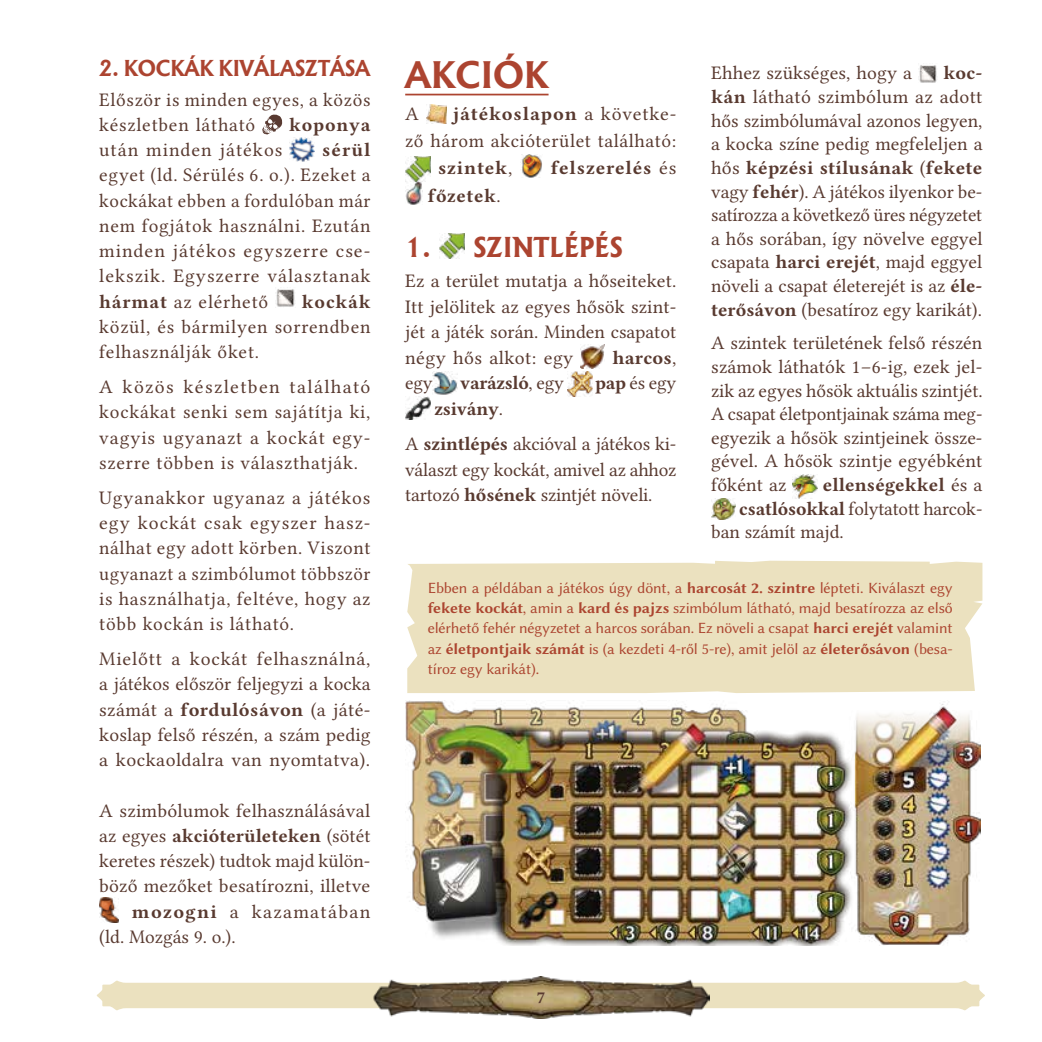
<style>
.page{position:relative;width:1042px;height:1042px;background:#fff}
.page>*{position:absolute;margin:0;border:0;box-sizing:border-box;transform-origin:0 0}
.t1{font:700 35px "Albertus";color:#ac4430}
.t2{font:700 26.25px "Albertus";color:#ac4430}
.t3{font:700 21px "Albertus";letter-spacing:-.015em;color:#ac4430}
.t4{font:19.25px/25.2px "Libertinus Serif";letter-spacing:.015em;color:#593a30;text-align:justify}
.t5{font:19.25px/35.4px "Libertinus Serif";letter-spacing:-.01em;color:#593a30}
.t6{font:700 19.25px "Libertinus Serif";letter-spacing:.03em;color:#593a30}
.t7{font:19.25px/25.2px "Libertinus Serif";letter-spacing:.04em;color:#593a30}
.t8{font:19.25px/25.2px "Libertinus Serif";letter-spacing:.035em;color:#593a30}
.t9{font:700 19.25px "Libertinus Serif";color:#593a30}
.t10{font:19.25px "Libertinus Serif";letter-spacing:.07em;color:#593a30}
.t11{font:19.25px "Libertinus Serif";letter-spacing:.05em;color:#593a30}
.t12{font:700 19.25px "Libertinus Serif";letter-spacing:.005em;color:#593a30}
.t13{font:700 19.25px "Libertinus Serif";letter-spacing:-.015em;color:#593a30}
.t14{font:700 17.5px "Libertinus Serif";color:#593a30}
.t15{font:15.75px/20.1px "Libertinus Sans";letter-spacing:-.01em;color:#ac4530;text-align:justify}
.s1{font-weight:700}
.s2{font-weight:400}
</style>
<div class="page">
<svg style="left:97px;top:980px;width:888px;height:30px"></svg>
<img style="left:372px;top:977px;width:337px;height:41px">
<img style="left:918px;top:65px;width:19px;height:18px">
<img style="left:792px;top:474px;width:25px;height:24px">
<img style="left:711px;top:499px;width:25px;height:21px">
<div style="left:407px;top:561px;width:575px;height:132px;background:#ebe1bf"></div>
<img style="left:405px;top:700px;width:576px;height:246px">
<svg style="left:262px;top:114px;width:21px;height:20px"></svg>
<img style="left:290px;top:137px;width:25px;height:24px">
<img style="left:275px;top:289px;width:20px;height:18px">
<img style="left:99px;top:898px;width:20px;height:25px">
<hr style="left:405px;top:94px;width:143px;height:1px;background:#ac4430">
<img style="left:426px;top:104px;width:20px;height:19px">
<img style="left:405px;top:156px;width:25px;height:25px">
<img style="left:520px;top:155px;width:22px;height:23px">
<img style="left:405px;top:182px;width:17px;height:22px">
<img style="left:439px;top:234px;width:25px;height:24px">
<img style="left:580px;top:344px;width:25px;height:25px">
<img style="left:433px;top:371px;width:24px;height:23px">
<img style="left:567px;top:371px;width:25px;height:25px">
<img style="left:405px;top:396px;width:25px;height:24px">
<p class="t3" style="left:99px;top:55px;width:273px">2. KOCKÁK KIVÁLASZTÁSA</p>
<p class="t8" style="left:99px;top:87px;width:273px">Először is minden egyes, a közös készletben látható</p>
<p class="t6" style="left:289px;top:111px;width:83px">koponya</p>
<p class="t11" style="left:99px;top:138px;width:185px">után minden játékos</p>
<p class="t6" style="left:322px;top:137px;width:50px">sérül</p>
<p class="t4" style="left:99px;top:162px;width:273px">egyet (ld. Sérülés 6. o.). Ezeket a kockákat ebben a fordulóban már nem fogjátok használni. Ezután minden játékos egyszerre cse&shy;lekszik. Egyszerre választanak <span class="s1">hármat</span> az elérhető</p>
<p class="t6" style="left:302px;top:288px;width:70px">kockák</p>
<p class="t7" style="left:99px;top:314px;width:273px">közül, és bármilyen sorrendben felhasználják őket.</p>
<p class="t4" style="left:99px;top:374px;width:273px">A közös készletben található kockákat senki sem sajátítja ki, vagyis ugyanazt a kockát egy&shy;szerre többen is választhatják.</p>
<p class="t4" style="left:99px;top:485px;width:273px">Ugyanakkor ugyanaz a játékos egy kockát csak egyszer hasz&shy;nálhat egy adott körben. Viszont ugyanazt a szimbólumot többször is használhatja, feltéve, hogy az több kockán is látható.</p>
<p class="t4" style="left:99px;top:646px;width:273px">Mielőtt a kockát felhasználná, a játékos először feljegyzi a kocka számát a <span class="s1">fordulósávon</span> (a játé&shy;koslap felső részén, a szám pedig a kockaoldalra van nyomtatva).</p>
<p class="t4" style="left:99px;top:797px;width:273px">A szimbólumok felhasználásával</p>
<p class="t9" style="left:99px;top:822px;width:273px"><span class="s2">az egyes</span> akcióterületeken <span class="s2">(sötét</span></p>
<p class="t4" style="left:99px;top:848px;width:273px">keretes részek) tudtok majd külön-</p>
<p class="t4" style="left:99px;top:873px;width:272px">böző mezőket besatírozni, illetve</p>
<p class="t10" style="left:132px;top:899px;width:240px"><span class="s1">mozogni</span> a kazamatában</p>
<p class="t4" style="left:99px;top:923px;width:138px">(ld. Mozgás 9. o.).</p>
<h1 class="t1" style="left:405px;top:53px;width:145px">AKCIÓK</h1>
<p class="t4" style="left:405px;top:101px;width:15px">A</p>
<p class="t6" style="left:453px;top:100px;width:225px">játékoslapon <span class="s2">a követke-</span></p>
<p class="t4" style="left:405px;top:128px;width:273px">ző három akcióterület található:</p>
<p class="t6" style="left:438px;top:155px;width:76px">szintek<span class="s2">,</span></p>
<p class="t6" style="left:551px;top:155px;width:127px">felszerelés <span class="s2">és</span></p>
<p class="t6" style="left:428px;top:182px;width:74px">főzetek<span class="s2">.</span></p>
<h2 class="t2" style="left:405px;top:231px;width:219px">1. SZINTLÉPÉS</h2>
<p class="t4" style="left:405px;top:268px;width:273px">Ez a terület mutatja a hőseiteket.<br>Itt jelölitek az egyes hősök szint&shy;jét a játék során. Minden csapatot négy hős alkot: egy</p>
<p class="t4" style="left:711px;top:61px;width:273px;line-height:23.6px;text-indent:232px"><span class="s1">koc&shy;kán</span> látható szimbólum az adott hős szimbólumával azonos legyen, a kocka színe pedig megfeleljen a hős <span class="s1">képzési stílusának</span> (<span class="s1">fekete </span>vagy <span class="s1">fehér</span>). A játékos ilyenkor be&shy;satírozza a következő üres négyzetet a hős sorában, így növelve eggyel csapata <span class="s1">harci erejét</span>, majd eggyel növeli a csapat életerejét is az <span class="s1">éle&shy;terősávon</span> (besatíroz egy karikát).</p>
<p class="t4" style="left:711px;top:331px;width:273px;line-height:23.6px">A szintek területének felső részén számok láthatók 1–6-ig, ezek jel&shy;zik az egyes hősök aktuális szintjét.<br>A csapat életpontjainak száma meg&shy;egyezik a hősök szintjeinek össze&shy;gével. A hősök szintje egyébként főként az</p>
<p class="t4" style="left:711px;top:60px;width:202px">Ehhez szükséges, hogy a</p>
<p class="t6" style="left:612px;top:344px;width:66px">harcos<span class="s2">,</span></p>
<p class="t4" style="left:405px;top:370px;width:29px">egy</p>
<p class="t13" style="left:460px;top:370px;width:105px">varázsló<span class="s2">, egy</span></p>
<p class="t4" style="left:595px;top:370px;width:83px"><span class="s1">pap</span> és egy</p>
<p class="t5" style="left:405px;top:390px;width:273px;text-indent:29px"><span class="s1">zsivány</span>.<br>A <span class="s1">szintlépés</span> akcióval a játékos ki-</p>
<p class="t5" style="left:405px;top:456px;width:273px;line-height:25.6px">választ egy kockát, amivel az ahhoz tartozó <span class="s1">hősének</span> szintjét növeli.</p>
<p class="t12" style="left:823px;top:471px;width:161px">ellenségekkel <span class="s2">és a</span></p>
<p class="t5" style="left:739px;top:490px;width:245px"><span class="s1">csatlósokkal</span> folytatott harcok-</p>
<p class="t4" style="left:711px;top:519px;width:134px">ban számít majd.</p>
<p class="t15" style="left:428px;top:578px;width:526px">Ebben a példában a játékos úgy dönt, a <span class="s1">harcosát 2. szintre</span> lépteti. Kiválaszt egy <span class="s1">fekete kockát</span>, amin a <span class="s1">kard és pajzs</span> szimbólum látható, majd besatírozza az első elérhető fehér négyzetet a harcos sorában. Ez növeli a csapat <span class="s1">harci erejét</span> valamint az <span class="s1">életpontjaik számát</span> is (a kezdeti 4-ről 5-re), amit jelöl az <span class="s1">életerősávon</span> (besa&shy;tíroz egy karikát).</p>
<p class="t14" style="left:536px;top:985px;width:10px">7</p>
</div>
